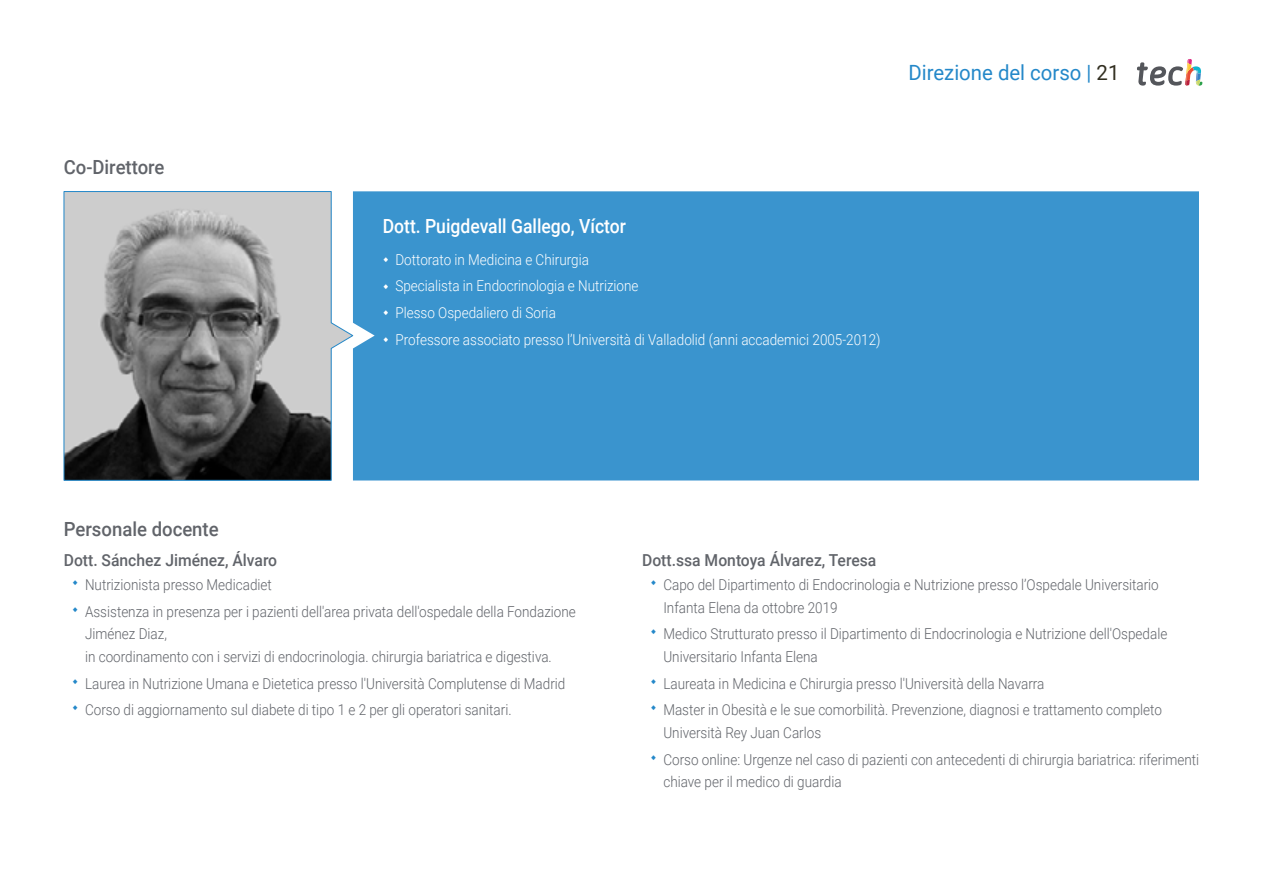
<style>
.page{position:relative;width:1263px;height:893px;background:#fff}
.page>*{position:absolute;margin:0;border:0;box-sizing:border-box;transform-origin:0 0}
.t1{font:21px "Roboto";color:#2488c9}
.t2{font:500 19.5px "Roboto";color:#fff;scale:.9 1}
.t3{font:500 19.5px "Roboto";color:#61646a;scale:.95 1}
.t4{font:500 16.5px "Roboto";color:#61646a;scale:.95 1}
.t5{font:300 15px/26.7px "Roboto";color:#61646a;scale:.9 1}
.t6{font:300 15px/26.7px "Roboto";color:#fff;scale:.9 1}
.s1{color:#312e20}
</style>
<div class="page">
<div style="left:353px;top:191px;width:846px;height:289px;background:#3a94ce"></div>
<svg style="left:64px;top:191px;width:289px;height:290px"></svg>
<svg style="left:1137px;top:59px;width:65px;height:27px"></svg>
<svg style="left:384px;top:257px;width:4px;height:5px"></svg>
<svg style="left:384px;top:284px;width:4px;height:5px"></svg>
<svg style="left:384px;top:310px;width:4px;height:5px"></svg>
<svg style="left:384px;top:337px;width:4px;height:5px"></svg>
<h2 class="t3" style="left:64px;top:153px;width:108px">Co-Direttore</h2>
<h1 class="t1" style="left:908px;top:57px;width:213px">Direzione del corso | <span class="s1">21</span></h1>
<h2 class="t2" style="left:383px;top:212px;width:272px">Dott. Puigdevall Gallego, Víctor</h2>
<p class="t6" style="left:395px;top:245px;width:540px">Dottorato in Medicina e Chirurgia<br>Specialista in Endocrinologia e Nutrizione<br>Plesso Ospedaliero di Soria<br>Professore associato presso l’Università di Valladolid (anni accademici 2005-2012)</p>
<h2 class="t3" style="left:64px;top:516px;width:165px">Personale docente</h2>
<p class="t4" style="left:64px;top:548px;width:226px">Dott. Sánchez Jiménez, Álvaro</p>
<p class="t5" style="left:85px;top:571px;width:547px">Nutrizionista presso Medicadiet<br>Assistenza in presenza per i pazienti dell'area privata dell'ospedale della Fondazione</p>
<p class="t5" style="left:85px;top:622px;width:520px;line-height:22.5px">Jiménez Diaz,<br>in coordinamento con i servizi di endocrinologia. chirurgia bariatrica e digestiva.</p>
<p class="t5" style="left:85px;top:669px;width:535px">Laurea in Nutrizione Umana e Dietetica presso l'Università Complutense di Madrid<br>Corso di aggiornamento sul diabete di tipo 1 e 2 per gli operatori sanitari.</p>
<p class="t4" style="left:642px;top:548px;width:248px">Dott.ssa Montoya Álvarez, Teresa</p>
<p class="t5" style="left:663px;top:573px;width:552px;line-height:22.5px">Capo del Dipartimento di Endocrinologia e Nutrizione presso l’Ospedale Universitario<br>Infanta Elena da ottobre 2019</p>
<p class="t5" style="left:663px;top:622px;width:561px;line-height:22.5px">Medico Strutturato presso il Dipartimento di Endocrinologia e Nutrizione dell'Ospedale<br>Universitario Infanta Elena</p>
<p class="t5" style="left:663px;top:669px;width:555px">Laureata in Medicina e Chirurgia presso l'Università della Navarra<br>Master in Obesità e le sue comorbilità. Prevenzione, diagnosi e trattamento completo</p>
<p class="t5" style="left:663px;top:719px;width:597px">Università Rey Juan Carlos<br>Corso online: Urgenze nel caso di pazienti con antecedenti di chirurgia bariatrica: riferimenti</p>
<p class="t5" style="left:663px;top:768px;width:199px">chiave per il medico di guardia</p>
</div>
